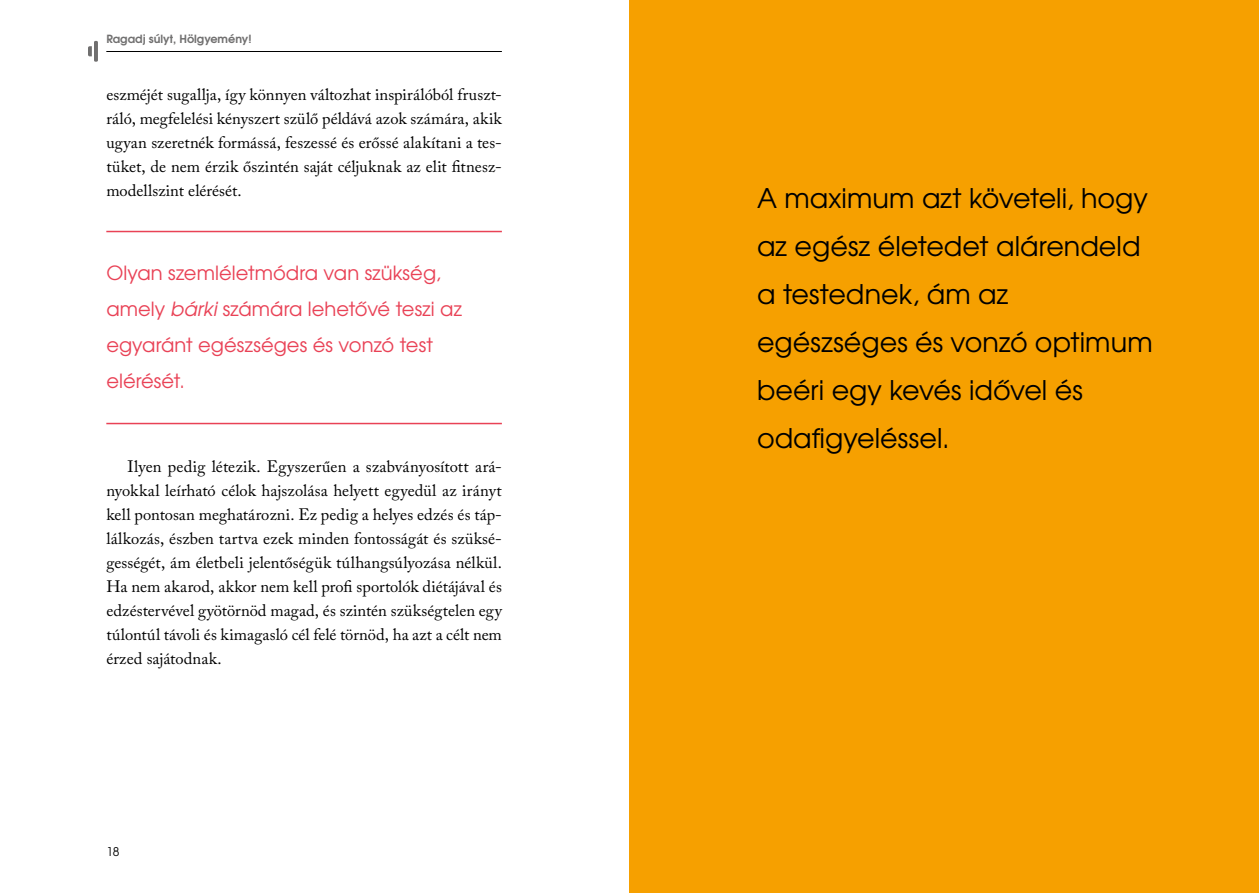
<style>
.page{position:relative;width:1259px;height:893px;background:#fff}
.page>*{position:absolute;margin:0;border:0;box-sizing:border-box;transform-origin:0 0}
.kiemelés{font:27px/48px "Te X Gyre Adventor";color:#000}
.kiemelés-2{font:19.5px/36px "Te X Gyre Adventor";letter-spacing:.005em;color:#e94256}
.Szöveg_2{font:16.5px/24px "Adobe Caslon Pro";color:#000;text-align:justify}
.t1{font:12px "Te X Gyre Adventor";color:#000}
.t2{font:700 11.25px "Te X Gyre Adventor";color:#706f6f}
.s1{font-style:italic}
</style>
<div class="page">
<hr style="left:106px;top:51px;width:396px;height:1px;background:#000">
<hr style="left:94px;top:41px;width:4px;height:21px;background:#706f6f">
<svg style="left:88px;top:46px;width:4px;height:10px"></svg>
<div style="left:629px;top:0;width:630px;height:893px;background:#f6a000"></div>
<hr style="left:106px;top:231px;width:396px;height:1px;background:#e94256">
<hr style="left:106px;top:423px;width:396px;height:1px;background:#e94256">
<p class="t2" style="left:106px;top:29px;width:147px">Ragadj súlyt, Hölgyemény!</p>
<p class="Szöveg_2" style="left:106px;top:83px;width:397px">eszméjét sugallja, így könnyen változhat inspirálóból fruszt&shy;ráló, megfelelési kényszert szülő példává azok számára, akik ugyan szeretnék formássá, feszessé és erőssé alakítani a tes&shy;tüket, de nem érzik őszintén saját céljuknak az elit fitnesz&shy;modellszint elérését.</p>
<p class="kiemelés-2" style="left:106px;top:254px;width:357px">Olyan szemléletmódra van szükség, amely <span class="s1">bárki</span> számára lehetővé teszi az egyaránt egészséges és vonzó test elérését.</p>
<p class="Szöveg_2" style="left:106px;top:455px;width:397px;text-indent:21px">Ilyen pedig létezik. Egyszerűen a szabványosított ará&shy;nyokkal leírható célok hajszolása helyett egyedül az irányt kell pontosan meghatározni. Ez pedig a helyes edzés és táp&shy;lálkozás, észben tartva ezek minden fontosságát és szüksé&shy;gességét, ám életbeli jelentőségük túlhangsúlyozása nélkül.<br>Ha nem akarod, akkor nem kell profi sportolók diétájával és edzéstervével gyötörnöd magad, és szintén szükségtelen egy túlontúl távoli és kimagasló cél felé törnöd, ha azt a célt nem érzed sajátodnak.</p>
<p class="t1" style="left:106px;top:842px;width:15px">18</p>
<p class="kiemelés" style="left:757px;top:173px;width:397px">A maximum azt követeli, hogy az egész életedet alárendeld a testednek, ám az egészséges és vonzó optimum beéri egy kevés idővel és odafigyeléssel.</p>
</div>
